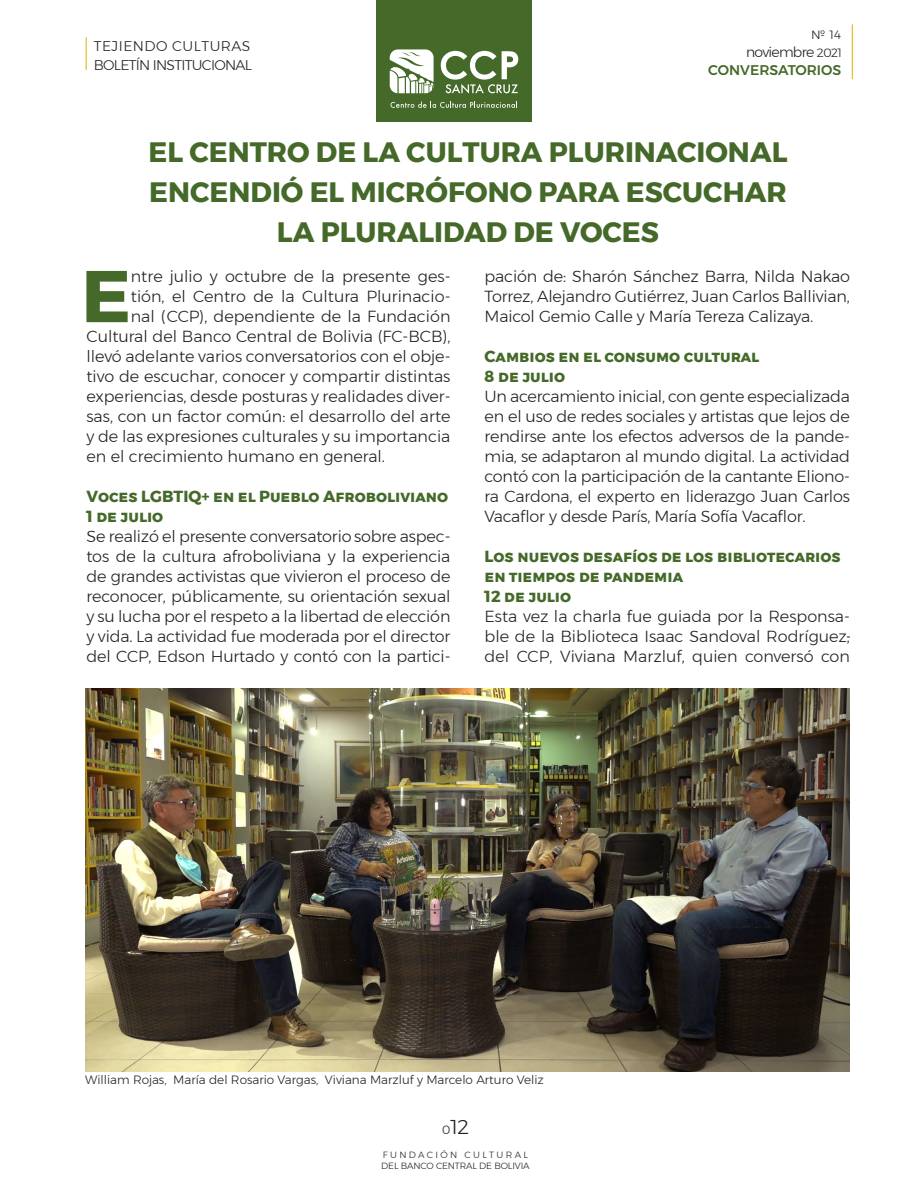
<style>
.page{position:relative;width:908px;height:1191px;background:#fff}
.page>*{position:absolute;margin:0;border:0;box-sizing:border-box;transform-origin:0 0}
.primera_linea{font:700 73px "Montserrat";color:#446929}
.título{font:700 28px/40px "Montserrat";color:#446929;text-align:center}
.t1{font:300 20px "Montserrat";color:#231f20}
.texto_corrido{font:300 16px/20px "Montserrat";letter-spacing:-.01em;color:#231f20;text-align:justify}
.primera_linea-2{font:300 16px "Montserrat";color:#231f20}
.subtitulo{font:700 16px/20px "Montserrat";color:#446929}
.t2{font:500 14px/18.2px "Montserrat";color:#446929;text-align:right}
.t3{font:300 14px "Montserrat";letter-spacing:-.05em;color:#231f20}
.t4{font:300 14px "Montserrat";letter-spacing:.035em;color:#231f20}
.pie_de_foto{font:300 12px "Montserrat";color:#231f20}
.t5{font:300 9px/10.8px "Montserrat";letter-spacing:-.015em;color:#231f20}
.s1{font-weight:300;color:#231f20}
.s2{font-weight:300;font-size:12px;color:#231f20}
.s3{font-size:12px}
</style>
<div class="page">
<hr style="left:86px;top:37px;width:1px;height:33px;background:#ddb008">
<hr style="left:851px;top:24px;width:1px;height:55px;background:#ddb008">
<div style="left:376px;top:0;width:155px;height:122px;background:#446929"></div>
<svg style="left:440px;top:51px;width:78px;height:43px"></svg>
<svg style="left:390px;top:102px;width:127px;height:6px"></svg>
<svg style="left:389px;top:49px;width:44px;height:44px;background:#d0d9c9"></svg>
<img style="left:85px;top:688px;width:764px;height:383px">
<p class="pie_de_foto" style="left:810px;top:26px;width:32px">№ 14</p>
<p class="t4" style="left:94px;top:35px;width:158px">TEJIENDO CULTURAS</p>
<p class="t3" style="left:94px;top:55px;width:160px">BOLETÍN INSTITUCIONAL</p>
<p class="t2" style="left:708px;top:43px;width:135px"><span class="s1">noviembre</span> <span class="s2">2021<br></span>CONVERSATORIOS</p>
<p class="título" style="left:148px;top:132px;width:640px">EL CENTRO DE LA CULTURA PLURINACIONAL<br>ENCENDIÓ EL MICRÓFONO PARA ESCUCHAR<br>LA PLURALIDAD DE VOCES</p>
<p class="primera_linea" style="left:81px;top:238px;width:51px">E</p>
<p class="primera_linea-2" style="left:131px;top:264px;width:321px">ntre julio y octubre de la presente ges-</p>
<p class="primera_linea-2" style="left:131px;top:284px;width:321px">tión, el Centro de la Cultura Plurinacio-</p>
<p class="primera_linea-2" style="left:131px;top:304px;width:321px">nal (CCP), dependiente de la Fundación</p>
<p class="primera_linea-2" style="left:86px;top:324px;width:365px">Cultural del Banco Central de Bolivia (FC-BCB),</p>
<p class="primera_linea-2" style="left:86px;top:344px;width:365px">llevó adelante varios conversatorios con el obje-</p>
<p class="primera_linea-2" style="left:86px;top:364px;width:365px">tivo de escuchar, conocer y compartir distintas</p>
<p class="primera_linea-2" style="left:86px;top:384px;width:365px">experiencias, desde posturas y realidades diver-</p>
<p class="primera_linea-2" style="left:86px;top:404px;width:365px">sas, con un factor común: el desarrollo del arte</p>
<p class="primera_linea-2" style="left:86px;top:424px;width:365px">y de las expresiones culturales y su importancia</p>
<p class="primera_linea-2" style="left:86px;top:444px;width:300px">en el crecimiento humano en general.</p>
<p class="subtitulo" style="left:86px;top:486px;width:363px">Voces LGBTIQ+ en el Pueblo Afroboliviano</p>
<p class="subtitulo" style="left:86px;top:506px;width:78px">1 de julio</p>
<p class="texto_corrido" style="left:86px;top:526px;width:365px">Se realizó el presente conversatorio sobre aspec&shy;tos de la cultura afroboliviana y la experiencia de grandes activistas que vivieron el proceso de reconocer, públicamente, su orientación sexual y su lucha por el respeto a la libertad de elección y vida. La actividad fue moderada por el director del CCP, Edson Hurtado y contó con la partici-</p>
<p class="texto_corrido" style="left:484px;top:266px;width:367px">pación de: Sharón Sánchez Barra, Nilda Nakao Torrez, Alejandro Gutiérrez, Juan Carlos Ballivian, Maicol Gemio Calle y María Tereza Calizaya.</p>
<p class="subtitulo" style="left:484px;top:346px;width:276px">Cambios en el consumo cultural</p>
<p class="subtitulo" style="left:484px;top:366px;width:82px">8 de julio</p>
<p class="texto_corrido" style="left:484px;top:386px;width:367px">Un acercamiento inicial, con gente especializada en el uso de redes sociales y artistas que lejos de rendirse ante los efectos adversos de la pande&shy;mia, se adaptaron al mundo digital. La actividad contó con la participación de la cantante Eliono&shy;ra Cardona, el experto en liderazgo Juan Carlos Vacaflor y desde París, María Sofía Vacaflor.</p>
<p class="subtitulo" style="left:484px;top:546px;width:357px">Los nuevos desafíos de los bibliotecarios en tiempos de pandemia</p>
<p class="subtitulo" style="left:484px;top:586px;width:88px">12 de julio</p>
<p class="texto_corrido" style="left:484px;top:606px;width:367px">Esta vez la charla fue guiada por la Responsa&shy;ble de la Biblioteca Isaac Sandoval Rodríguez, del CCP, Viviana Marzluf, quien conversó con</p>
<p class="pie_de_foto" style="left:85px;top:1071px;width:460px">William Rojas, María del Rosario Vargas, Viviana Marzluf y Marcelo Arturo Veliz</p>
<p class="t1" style="left:441px;top:1112px;width:29px"><span class="s3">0</span>12</p>
<p class="t5" style="left:381px;top:1149px;width:150px">FUNDACIÓN CULTURAL<br>DEL BANCO CENTRAL DE BOLIVIA</p>
</div>
